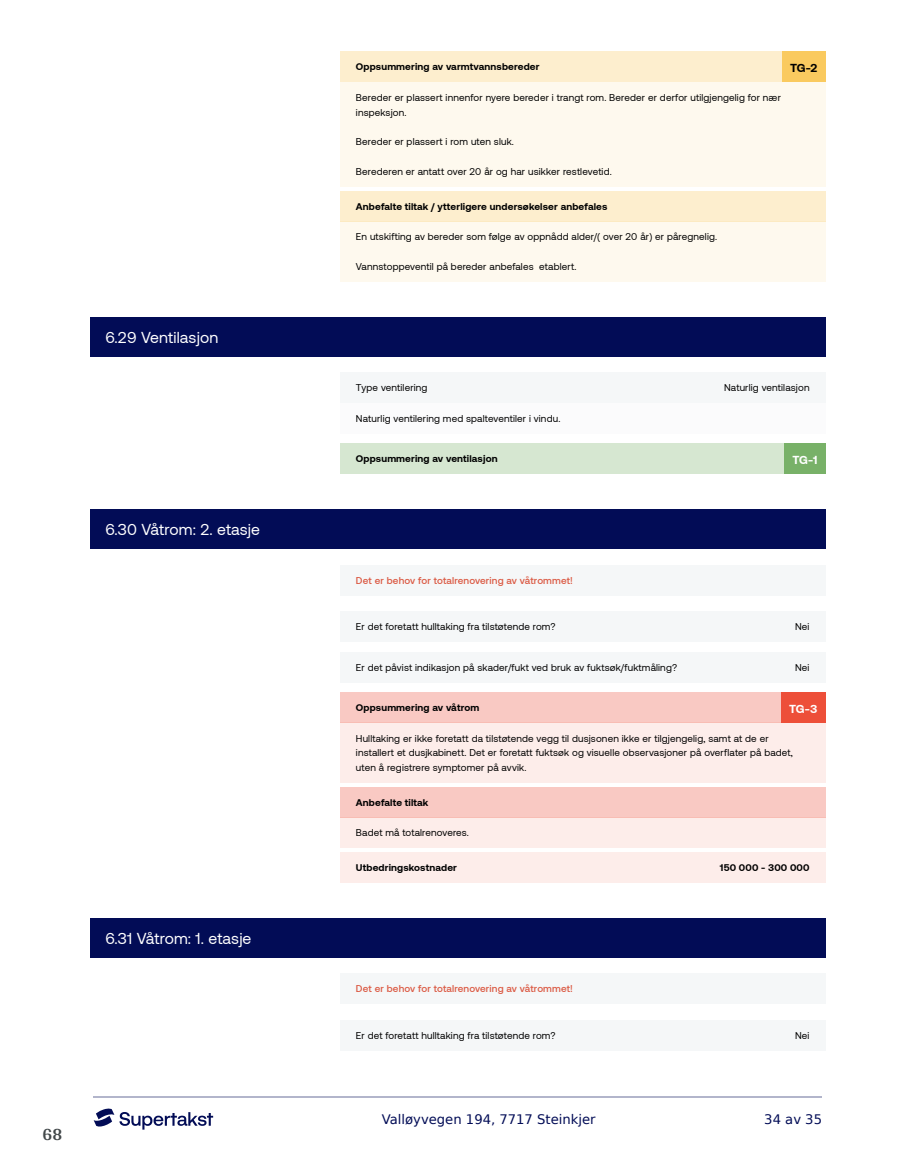
<style>
.page{position:relative;width:915px;height:1172px;background:#fff}
.page>*{position:absolute;margin:0;border:0;box-sizing:border-box;transform-origin:0 0}
.t1{font:700 18px "Arya";color:#414749}
.t2{font:15.75px "Aeonik";letter-spacing:.01em;color:#fff}
.t3{font:13.2px "DejaVu Sans";color:#020c56}
.t4{font:700 11.85px "Aeonik";color:#fff}
.t5{font:700 11.85px "Aeonik";color:#000}
.t6{font:9.9px/14.9px "Aeonik";letter-spacing:.015em;color:#000}
.t7{font:700 9.9px "Aeonik";letter-spacing:.015em;color:#000}
.t8{font:500 9.9px "Aeonik";letter-spacing:.015em;color:#db5a44}
</style>
<div class="page">
<hr style="left:93px;top:1097px;width:728px;height:1px;background:#b2b5cb">
<svg style="left:94px;top:1108px;width:119px;height:21px"></svg>
<div style="left:89px;top:317px;width:736px;height:40px;background:#020c56"></div>
<div style="left:89px;top:510px;width:736px;height:39px;background:#020c56"></div>
<div style="left:89px;top:918px;width:736px;height:40px;background:#020c56"></div>
<div style="left:340px;top:82px;width:485px;height:105px;background:#fef9ee"></div>
<div style="left:340px;top:221px;width:485px;height:61px;background:#fef9ee"></div>
<div style="left:340px;top:403px;width:485px;height:31px;background:#f5f7f8"></div>
<div style="left:340px;top:723px;width:485px;height:60px;background:#fdedea"></div>
<div style="left:340px;top:818px;width:485px;height:30px;background:#fdedea"></div>
<div style="left:340px;top:52px;width:485px;height:30px;background:#fdeece"></div>
<div style="left:781px;top:52px;width:44px;height:30px;background:#faca5f"></div>
<div style="left:340px;top:191px;width:485px;height:30px;background:#fdeece"></div>
<div style="left:340px;top:372px;width:485px;height:31px;background:#f5f7f8"></div>
<div style="left:340px;top:443px;width:485px;height:31px;background:#d6e7d1"></div>
<div style="left:783px;top:443px;width:42px;height:31px;background:#78b168"></div>
<div style="left:340px;top:565px;width:485px;height:30px;background:#f5f7f8"></div>
<div style="left:340px;top:611px;width:485px;height:31px;background:#f5f7f8"></div>
<div style="left:340px;top:652px;width:485px;height:30px;background:#f5f7f8"></div>
<div style="left:340px;top:692px;width:485px;height:31px;background:#f9c9c3"></div>
<div style="left:780px;top:692px;width:45px;height:31px;background:#ed4f39"></div>
<div style="left:340px;top:787px;width:485px;height:31px;background:#f9c9c3"></div>
<div style="left:340px;top:852px;width:485px;height:31px;background:#fdedea"></div>
<div style="left:340px;top:973px;width:485px;height:31px;background:#f5f7f8"></div>
<div style="left:340px;top:1020px;width:485px;height:30px;background:#f5f7f8"></div>
<h2 class="t2" style="left:105px;top:329px;width:114px">6.29 Ventilasjon</h2>
<h2 class="t2" style="left:105px;top:521px;width:156px">6.30 Våtrom: 2. etasje</h2>
<h2 class="t2" style="left:105px;top:930px;width:148px">6.31 Våtrom: 1. etasje</h2>
<h1 class="t1" style="left:43px;top:1123px;width:21px">68</h1>
<p class="t7" style="left:356px;top:61px;width:185px">Oppsummering av varmtvannsbereder</p>
<p class="t5" style="left:789px;top:61px;width:29px">TG-2</p>
<p class="t6" style="left:356px;top:90px;width:426px">Bereder er plassert innenfor nyere bereder i trangt rom. Bereder er derfor utilgjengelig for nær inspeksjon.</p>
<p class="t6" style="left:356px;top:135px;width:159px">Bereder er plassert i rom uten sluk.</p>
<p class="t6" style="left:356px;top:164px;width:257px">Berederen er antatt over 20 år og har usikker restlevetid.</p>
<p class="t7" style="left:356px;top:200px;width:253px">Anbefalte tiltak / ytterligere undersøkelser anbefales</p>
<p class="t6" style="left:356px;top:229px;width:362px">En utskifting av bereder som følge av oppnådd alder/( over 20 år) er påregnelig.</p>
<p class="t6" style="left:356px;top:259px;width:222px">Vannstoppeventil på bereder anbefales etablert.</p>
<p class="t6" style="left:356px;top:380px;width:73px">Type ventilering</p>
<p class="t6" style="left:723px;top:380px;width:87px">Naturlig ventilasjon</p>
<p class="t6" style="left:356px;top:411px;width:206px">Naturlig ventilering med spalteventiler i vindu.</p>
<p class="t7" style="left:356px;top:453px;width:143px">Oppsummering av ventilasjon</p>
<p class="t4" style="left:792px;top:453px;width:27px">TG-1</p>
<p class="t8" style="left:356px;top:575px;width:218px">Det er behov for totalrenovering av våtrommet!</p>
<p class="t6" style="left:356px;top:619px;width:201px">Er det foretatt hulltaking fra tilstøtende rom?</p>
<p class="t6" style="left:794px;top:619px;width:16px">Nei</p>
<p class="t6" style="left:356px;top:660px;width:322px">Er det påvist indikasjon på skader/fukt ved bruk av fuktsøk/fuktmåling?</p>
<p class="t6" style="left:794px;top:660px;width:16px">Nei</p>
<p class="t7" style="left:356px;top:702px;width:125px">Oppsummering av våtrom</p>
<p class="t4" style="left:789px;top:702px;width:30px">TG-3</p>
<p class="t6" style="left:356px;top:731px;width:438px">Hulltaking er ikke foretatt da tilstøtende vegg til dusjsonen ikke er tilgjengelig, samt at de er installert et dusjkabinett. Det er foretatt fuktsøk og visuelle observasjoner på overflater på badet, uten å registrere symptomer på avvik.</p>
<p class="t7" style="left:356px;top:797px;width:74px">Anbefalte tiltak</p>
<p class="t6" style="left:356px;top:825px;width:114px">Badet må totalrenoveres.</p>
<p class="t7" style="left:356px;top:862px;width:102px">Utbedringskostnader</p>
<p class="t7" style="left:719px;top:862px;width:91px">150 000 - 300 000</p>
<p class="t8" style="left:356px;top:983px;width:218px">Det er behov for totalrenovering av våtrommet!</p>
<p class="t6" style="left:356px;top:1028px;width:201px">Er det foretatt hulltaking fra tilstøtende rom?</p>
<p class="t6" style="left:794px;top:1028px;width:16px">Nei</p>
<h3 class="t3" style="left:381px;top:1108px;width:215px">Valløyvegen 194, 7717 Steinkjer</h3>
<h3 class="t3" style="left:764px;top:1108px;width:59px">34 av 35</h3>
</div>
